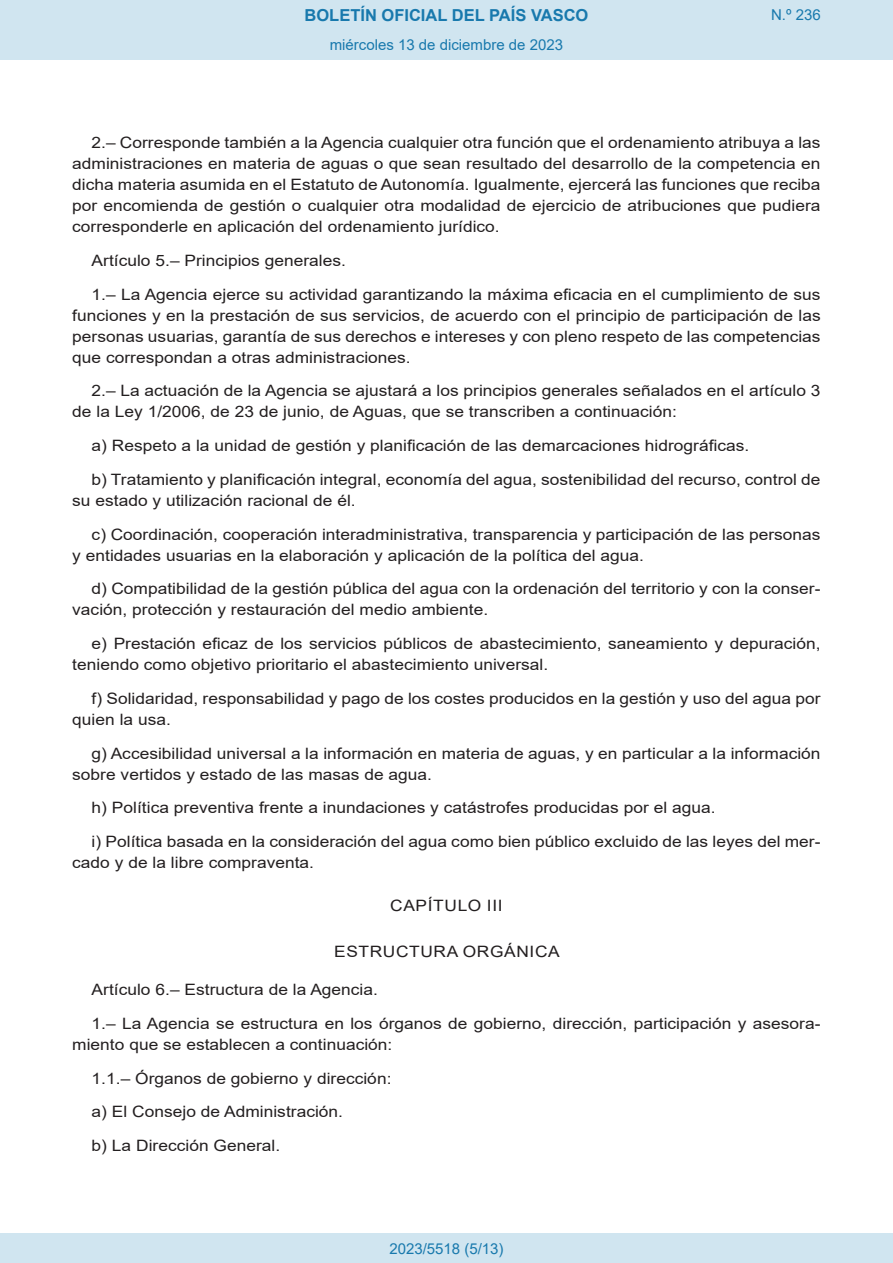
<style>
.page{position:relative;width:893px;height:1263px;background:#fff}
.page>*{position:absolute;margin:0;border:0;box-sizing:border-box;transform-origin:0 0}
.t1{font:700 16.5px "Arial";color:#1879ad}
.BOPVDetalle{font:15.6px/21px "Arial";color:#231f20;scale:1.11 1}
.BOPVClave{font:15.6px "Arial";letter-spacing:.035em;color:#231f20;scale:1.11 1}
.Paginacion_Centro{font:15px "Arial";color:#1879ad}
</style>
<div class="page">
<div style="left:0;top:0;width:893px;height:60px;background:#d0e5f0"></div>
<div style="left:0;top:1233px;width:893px;height:30px;background:#d0e5f0"></div>
<p class="t1" style="left:305px;top:3px;width:285px">BOLETÍN OFICIAL DEL PAÍS VASCO</p>
<p class="Paginacion_Centro" style="left:330px;top:35px;width:235px">miércoles 13 de diciembre de 2023</p>
<p class="Paginacion_Centro" style="left:771px;top:5px;width:51px">N.º 236</p>
<p class="BOPVDetalle" style="left:72px;top:132px;width:676px;text-align:justify;text-indent:19px">2.– Corresponde también a la Agencia cualquier otra función que el ordenamiento atribuya a las administraciones en materia de aguas o que sean resultado del desarrollo de la competencia en dicha materia asumida en el Estatuto de Autonomía. Igualmente, ejercerá las funciones que reciba por encomienda de gestión o cualquier otra modalidad de ejercicio de atribuciones que pudiera corresponderle en aplicación del ordenamiento jurídico.</p>
<p class="BOPVDetalle" style="left:92px;top:250px;width:231px">Artículo 5.– Principios generales.</p>
<p class="BOPVDetalle" style="left:72px;top:284px;width:676px;text-align:justify;text-indent:19px">1.– La Agencia ejerce su actividad garantizando la máxima eficacia en el cumplimiento de sus funciones y en la prestación de sus servicios, de acuerdo con el principio de participación de las personas usuarias, garantía de sus derechos e intereses y con pleno respeto de las competencias que correspondan a otras administraciones.</p>
<p class="BOPVDetalle" style="left:72px;top:380px;width:676px;text-indent:19px">2.– La actuación de la Agencia se ajustará a los principios generales señalados en el artículo 3 de la Ley 1/2006, de 23 de junio, de Aguas, que se transcriben a continuación:</p>
<p class="BOPVDetalle" style="left:92px;top:435px;width:594px">a) Respeto a la unidad de gestión y planificación de las demarcaciones hidrográficas.</p>
<p class="BOPVDetalle" style="left:72px;top:469px;width:676px;text-indent:19px">b) Tratamiento y planificación integral, economía del agua, sostenibilidad del recurso, control de su estado y utilización racional de él.</p>
<p class="BOPVDetalle" style="left:72px;top:524px;width:676px;text-indent:19px">c) Coordinación, cooperación interadministrativa, transparencia y participación de las personas y entidades usuarias en la elaboración y aplicación de la política del agua.</p>
<p class="BOPVDetalle" style="left:72px;top:578px;width:676px;text-indent:19px">d) Compatibilidad de la gestión pública del agua con la ordenación del territorio y con la conser&shy;vación, protección y restauración del medio ambiente.</p>
<p class="BOPVDetalle" style="left:72px;top:633px;width:676px;text-indent:19px">e) Prestación eficaz de los servicios públicos de abastecimiento, saneamiento y depuración, teniendo como objetivo prioritario el abastecimiento universal.</p>
<p class="BOPVDetalle" style="left:72px;top:688px;width:676px;text-indent:19px">f) Solidaridad, responsabilidad y pago de los costes producidos en la gestión y uso del agua por quien la usa.</p>
<p class="BOPVDetalle" style="left:72px;top:743px;width:676px;text-indent:19px">g) Accesibilidad universal a la información en materia de aguas, y en particular a la información sobre vertidos y estado de las masas de agua.</p>
<p class="BOPVDetalle" style="left:92px;top:797px;width:564px">h) Política preventiva frente a inundaciones y catástrofes producidas por el agua.</p>
<p class="BOPVDetalle" style="left:72px;top:831px;width:676px;text-indent:19px">i) Política basada en la consideración del agua como bien público excluido de las leyes del mer&shy;cado y de la libre compraventa.</p>
<p class="BOPVClave" style="left:390px;top:894px;width:103px">CAPÍTULO III</p>
<p class="BOPVClave" style="left:334px;top:941px;width:205px">ESTRUCTURA ORGÁNICA</p>
<p class="BOPVDetalle" style="left:92px;top:979px;width:259px">Artículo 6.– Estructura de la Agencia.</p>
<p class="BOPVDetalle" style="left:72px;top:1013px;width:676px;text-indent:19px">1.– La Agencia se estructura en los órganos de gobierno, dirección, participación y asesora&shy;miento que se establecen a continuación:</p>
<p class="BOPVDetalle" style="left:92px;top:1067px;width:272px">1.1.– Órganos de gobierno y dirección:</p>
<p class="BOPVDetalle" style="left:92px;top:1101px;width:228px">a) El Consejo de Administración.</p>
<p class="BOPVDetalle" style="left:92px;top:1135px;width:171px">b) La Dirección General.</p>
<p class="Paginacion_Centro" style="left:389px;top:1238px;width:116px">2023/5518 (5/13)</p>
</div>
